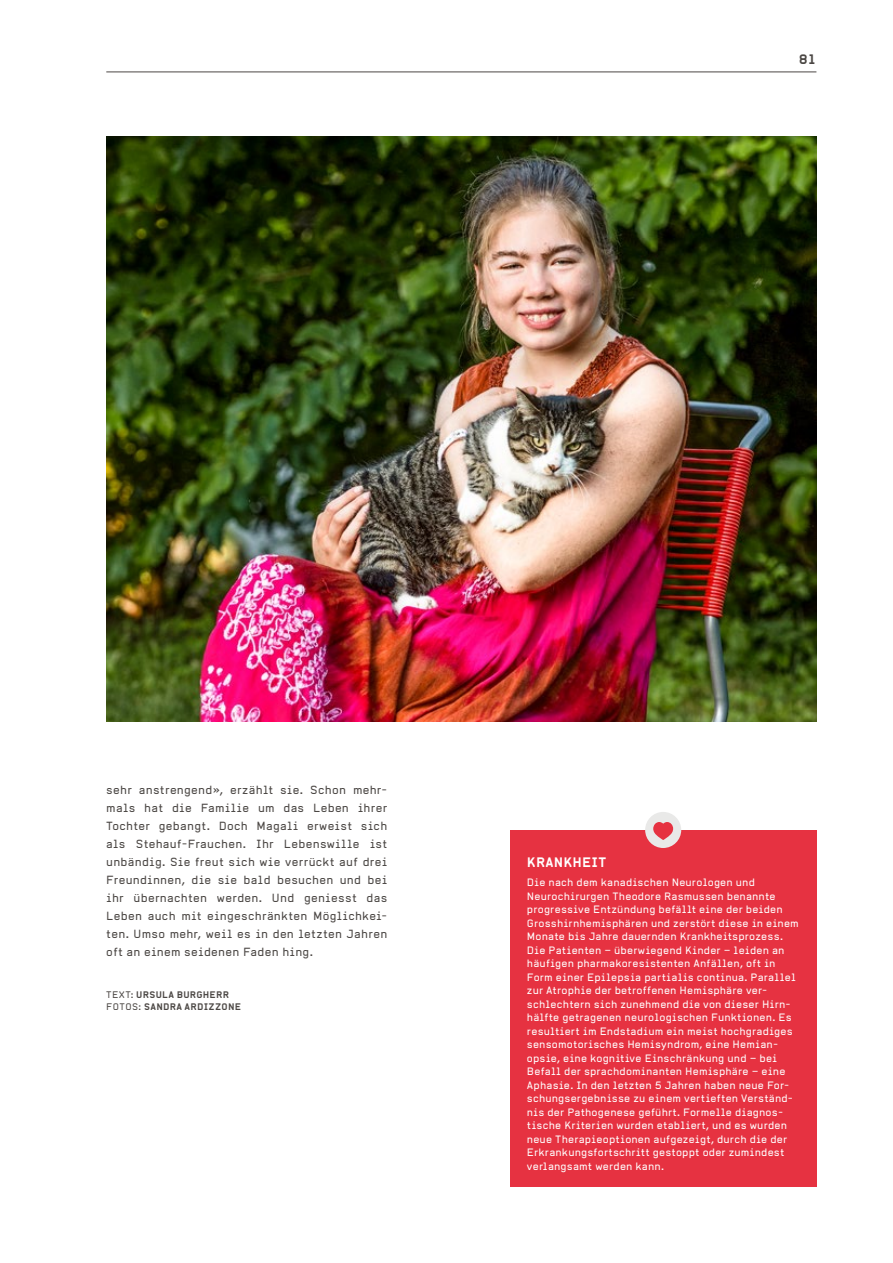
<style>
.page{position:relative;width:893px;height:1263px;background:#fff}
.page>*{position:absolute;margin:0;border:0;box-sizing:border-box;transform-origin:0 0}
.t1{font:700 13.5px "Alpha Headline Pro";letter-spacing:.02em;color:#fff}
.t2{font:700 13.5px "Alpha Headline Pro";color:#4b4744}
.t3{font:11.7px/18px "Alpha Headline Pro";letter-spacing:.025em;color:#4b4744;text-align:justify}
.t4{font:10.5px/13.5px "Alpha Headline Pro";letter-spacing:.015em;color:#fff}
.t5{font:700 9.3px/12px "Alpha Headline Pro";letter-spacing:.025em;color:#4b4744}
.s1{font-weight:400}
</style>
<div class="page">
<hr style="left:106px;top:72px;width:710px;height:1px;background:#4b4744">
<img style="left:106px;top:136px;width:710px;height:586px">
<div style="left:510px;top:830px;width:306px;height:357px;background:#e63241"></div>
<div style="left:645px;top:812px;width:36px;height:36px;background:#e9e9e8;border-radius:50%"></div>
<svg style="left:653px;top:822px;width:20px;height:18px"></svg>
<p class="t2" style="left:799px;top:51px;width:19px">81</p>
<p class="t3" style="left:106px;top:781px;width:283px">sehr anstrengend», erzählt sie. Schon mehr&shy;mals hat die Familie um das Leben ihrer Tochter gebangt. Doch Magali erweist sich als Stehauf-Frauchen. Ihr Lebenswille ist unbändig. Sie freut sich wie verrückt auf drei Freundinnen, die sie bald besuchen und bei ihr übernachten werden. Und geniesst das Leben auch mit eingeschränkten Möglichkei&shy;ten. Umso mehr, weil es in den letzten Jahren oft an einem seidenen Faden hing.</p>
<p class="t5" style="left:106px;top:989px;width:136px"><span class="s1">TEXT:</span> URSULA BURGHERR<br><span class="s1">FOTOS:</span> SANDRA ARDIZZONE</p>
<p class="t1" style="left:527px;top:854px;width:81px">KRANKHEIT</p>
<p class="t4" style="left:527px;top:876px;width:273px">Die nach dem kanadischen Neurologen und Neurochirurgen Theodore Rasmussen benannte progressive Entzündung befällt eine der beiden Grosshirnhemisphären und zerstört diese in einem Monate bis Jahre dauernden Krankheitsprozess.<br>Die Patienten – überwiegend Kinder – leiden an häufigen pharmakoresistenten Anfällen, oft in Form einer Epilepsia partialis continua. Parallel zur Atrophie der betroffenen Hemisphäre ver&shy;schlechtern sich zunehmend die von dieser Hirn&shy;hälfte getragenen neurologischen Funktionen. Es resultiert im Endstadium ein meist hochgradiges sensomotorisches Hemisyndrom, eine Hemian&shy;opsie, eine kognitive Einschränkung und – bei Befall der sprachdominanten Hemisphäre – eine Aphasie. In den letzten 5 Jahren haben neue For&shy;schungsergebnisse zu einem vertieften Verständ&shy;nis der Pathogenese geführt. Formelle diagnos&shy;tische Kriterien wurden etabliert, und es wurden neue Therapieoptionen aufgezeigt, durch die der Erkrankungsfortschritt gestoppt oder zumindest verlangsamt werden kann.</p>
</div>
